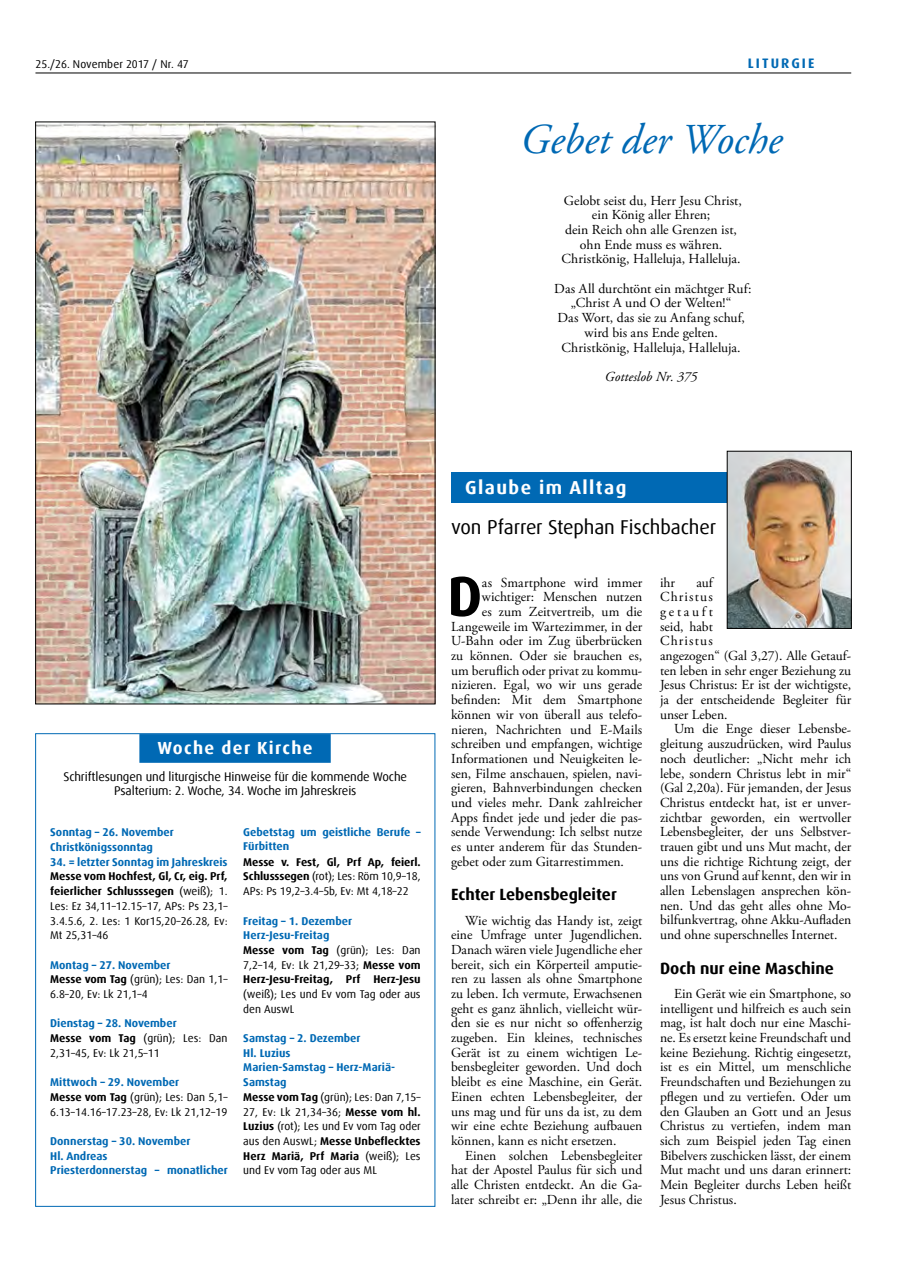
<style>
.page{position:relative;width:908px;height:1276px;background:#fff}
.page>*{position:absolute;margin:0;border:0;box-sizing:border-box;transform-origin:0 0}
.t1{font:700 56.5px "Dax Offc Pro";color:#000}
.t2{font:italic 42.5px "Adobe Garamond Pro";letter-spacing:-.005em;color:#0069b4}
.t3{font:20px "Dax Offc Pro";letter-spacing:-.005em;color:#000}
.t4{font:700 18.75px "Dax Offc Pro";letter-spacing:.075em;color:#fff}
.t5{font:700 17.5px "Dax Offc Pro";letter-spacing:.075em;color:#fff}
.t6{font:700 16.25px "Dax Offc Pro";color:#000}
.t7{font:13.75px/14.6px "Adobe Garamond Pro";color:#000;text-align:center}
.t8{font:13.75px "Adobe Garamond Pro";letter-spacing:.085em;color:#000}
.t9{font:italic 13.75px "Adobe Garamond Pro";letter-spacing:-.005em;color:#000}
.t10{font:700 13.75px "Dax Offc Pro";letter-spacing:.15em;color:#0069b4}
.t11{font:13.75px "Adobe Garamond Pro";letter-spacing:.205em;color:#000}
.t12{font:12.5px/14.8px "Dax Offc Pro";letter-spacing:-.01em;color:#000;text-align:center}
.t13{font:11.25px/14.8px "Dax Offc Pro";color:#000}
.t14{font:700 11.25px/14.8px "Dax Offc Pro";color:#0069b4}
.s1{font-weight:700;color:#0069b4}
.s2{font-weight:700}
</style>
<div class="page">
<hr style="left:35px;top:73px;width:815px;height:1px;background:#000">
<div style="left:139px;top:734px;width:191px;height:29px;background:#0069b4"></div>
<div style="left:451px;top:472px;width:398px;height:31px;background:#0069b4"></div>
<img style="left:728px;top:453px;width:121px;height:173px">
<img style="left:37px;top:124px;width:396px;height:578px">
<p class="t13" style="left:35px;top:56px;width:155px">25./26. November 2017 / Nr. 47</p>
<p class="t10" style="left:747px;top:54px;width:68px">LITURGIE</p>
<p class="t2" style="left:520px;top:114px;width:263px">Gebet der Woche</p>
<p class="t7" style="left:561px;top:193px;width:182px">Gelobt seist du, Herr Jesu Christ, ein König aller Ehren;<br>dein Reich ohn alle Grenzen ist, ohn Ende muss es währen.<br>Christkönig, Halleluja, Halleluja.</p>
<p class="t7" style="left:554px;top:281px;width:198px">Das All durchtönt ein mächtger Ruf: „Christ A und O der Welten!“<br>Das Wort, das sie zu Anfang schuf, wird bis ans Ende gelten.<br>Christkönig, Halleluja, Halleluja.</p>
<p class="t9" style="left:604px;top:368px;width:94px">Gotteslob Nr. 375</p>
<p class="t5" style="left:157px;top:736px;width:156px">Woche der Kirche</p>
<p class="t12" style="left:63px;top:769px;width:345px">Schriftlesungen und liturgische Hinweise für die kommende Woche<br>Psalterium: 2. Woche, 34. Woche im Jahreskreis</p>
<p class="t14" style="left:50px;top:825px;width:125px">Sonntag – 26. November<br>Christkönigssonntag</p>
<p class="t13" style="left:50px;top:854px;width:179px;text-align:justify"><span class="s1">34. = letzter Sonntag im Jahreskreis </span><span class="s2">Messe vom Hochfest, Gl, Cr, eig. Prf, feierlicher Schlusssegen</span> (weiß); 1.<br>Les: Ez 34,11–12.15–17, APs: Ps 23,1– 3.4.5.6, 2. Les: 1 Kor15,20–26.28, Ev:<br>Mt 25,31–46</p>
<p class="t13" style="left:50px;top:957px;width:179px"><span class="s1">Montag – 27. November<br></span><span class="s2">Messe vom Tag</span> (grün); Les: Dan 1,1–<br>6.8–20, Ev: Lk 21,1–4</p>
<p class="t13" style="left:50px;top:1016px;width:179px"><span class="s1">Dienstag – 28. November<br></span><span class="s2">Messe vom Tag</span> (grün); Les: Dan<br>2,31–45, Ev: Lk 21,5–11</p>
<p class="t13" style="left:50px;top:1075px;width:179px"><span class="s1">Mittwoch – 29. November<br></span><span class="s2">Messe vom Tag</span> (grün); Les: Dan 5,1–<br>6.13–14.16–17.23–28, Ev: Lk 21,12–19</p>
<p class="t14" style="left:50px;top:1133px;width:179px">Donnerstag – 30. November<br>Hl. Andreas<br>Priesterdonnerstag – monatlicher</p>
<p class="t13" style="left:243px;top:824px;width:179px"><span class="s1">Gebetstag um geistliche Berufe –<br>Fürbitten<br></span><span class="s2">Messe v. Fest, Gl, Prf Ap, feierl.<br>Schlusssegen</span> (rot); Les: Röm 10,9–18,<br>APs: Ps 19,2–3.4–5b, Ev: Mt 4,18–22</p>
<p class="t13" style="left:243px;top:913px;width:179px"><span class="s1">Freitag – 1. Dezember<br>Herz-Jesu-Freitag<br></span><span class="s2">Messe vom Tag</span> (grün); Les: Dan<br>7,2–14, Ev: Lk 21,29–33; <span class="s2">Messe vom<br>Herz-Jesu-Freitag, Prf Herz-Jesu </span>(weiß); Les und Ev vom Tag oder aus den AuswL</p>
<p class="t13" style="left:243px;top:1031px;width:179px"><span class="s1">Samstag – 2. Dezember<br>Hl. Luzius<br>Marien-Samstag – Herz-Mariä-<br>Samstag<br></span><span class="s2">Messe vom Tag</span> (grün); Les: Dan 7,15–<br>27, Ev: Lk 21,34–36; <span class="s2">Messe vom hl.<br>Luzius</span> (rot); Les und Ev vom Tag oder aus den AuswL; <span class="s2">Messe Unbeflecktes<br>Herz Mariä, Prf Maria</span> (weiß); Les und Ev vom Tag oder aus ML</p>
<p class="t4" style="left:465px;top:475px;width:163px">Glaube im Alltag</p>
<p class="t3" style="left:451px;top:514px;width:266px">von Pfarrer Stephan Fischbacher</p>
<p class="t1" style="left:447px;top:560px;width:36px">D</p>
<p class="t7" style="left:481px;top:575px;width:162px">as Smartphone wird immer</p>
<p class="t7" style="left:659px;top:575px;width:17px">ihr</p>
<p class="t7" style="left:696px;top:575px;width:18px">auf</p>
<p class="t8" style="left:659px;top:588px;width:54px">Christus</p>
<p class="t11" style="left:659px;top:603px;width:54px">getauft</p>
<p class="t7" style="left:659px;top:619px;width:54px">seid, habt</p>
<p class="t8" style="left:659px;top:633px;width:54px">Christus</p>
<p class="t7" style="left:659px;top:649px;width:193px">angezogen“ (Gal 3,27). Alle Getauf-</p>
<p class="t7" style="left:659px;top:663px;width:192px">ten leben in sehr enger Beziehung zu</p>
<p class="t7" style="left:659px;top:678px;width:193px">Jesus Christus: Er ist der wichtigste,</p>
<p class="t7" style="left:659px;top:693px;width:193px">ja der entscheidende Begleiter für</p>
<p class="t7" style="left:659px;top:707px;width:69px">unser Leben.</p>
<p class="t7" style="left:674px;top:722px;width:178px">Um die Enge dieser Lebensbe-</p>
<p class="t7" style="left:659px;top:737px;width:193px">gleitung auszudrücken, wird Paulus</p>
<p class="t7" style="left:659px;top:751px;width:193px">noch deutlicher: „Nicht mehr ich</p>
<p class="t7" style="left:659px;top:766px;width:193px">lebe, sondern Christus lebt in mir“</p>
<p class="t7" style="left:659px;top:781px;width:193px">(Gal 2,20a). Für jemanden, der Jesus</p>
<p class="t7" style="left:659px;top:796px;width:193px">Christus entdeckt hat, ist er unver-</p>
<p class="t7" style="left:659px;top:810px;width:193px">zichtbar geworden, ein wertvoller</p>
<p class="t7" style="left:659px;top:825px;width:193px">Lebensbegleiter, der uns Selbstver-</p>
<p class="t7" style="left:659px;top:840px;width:193px">trauen gibt und uns Mut macht, der</p>
<p class="t7" style="left:659px;top:854px;width:193px">uns die richtige Richtung zeigt, der</p>
<p class="t7" style="left:659px;top:869px;width:193px">uns von Grund auf kennt, den wir in</p>
<p class="t7" style="left:659px;top:884px;width:193px">allen Lebenslagen ansprechen kön-</p>
<p class="t7" style="left:659px;top:898px;width:193px">nen. Und das geht alles ohne Mo-</p>
<p class="t7" style="left:659px;top:913px;width:193px">bilfunkvertrag, ohne Akku-Aufladen</p>
<p class="t7" style="left:659px;top:928px;width:179px">und ohne superschnelles Internet.</p>
<p class="t6" style="left:659px;top:957px;width:175px">Doch nur eine Maschine</p>
<p class="t7" style="left:659px;top:986px;width:193px;text-align:justify;text-indent:14px">Ein Gerät wie ein Smartphone, so intelligent und hilfreich es auch sein mag, ist halt doch nur eine Maschi&shy;ne. Es ersetzt keine Freundschaft und keine Beziehung. Richtig eingesetzt, ist es ein Mittel, um menschliche Freundschaften und Beziehungen zu pflegen und zu vertiefen. Oder um den Glauben an Gott und an Jesus Christus zu vertiefen, indem man sich zum Beispiel jeden Tag einen Bibelvers zuschicken lässt, der einem Mut macht und uns daran erinnert:<br>Mein Begleiter durchs Leben heißt Jesus Christus.</p>
<p class="t7" style="left:481px;top:590px;width:162px">wichtiger: Menschen nutzen</p>
<p class="t7" style="left:481px;top:605px;width:162px">es zum Zeitvertreib, um die</p>
<p class="t7" style="left:451px;top:619px;width:193px">Langeweile im Wartezimmer, in der</p>
<p class="t7" style="left:451px;top:634px;width:193px">U-Bahn oder im Zug überbrücken</p>
<p class="t7" style="left:451px;top:649px;width:193px">zu können. Oder sie brauchen es,</p>
<p class="t7" style="left:451px;top:663px;width:193px">um beruflich oder privat zu kommu-</p>
<p class="t7" style="left:451px;top:678px;width:193px">nizieren. Egal, wo wir uns gerade</p>
<p class="t7" style="left:451px;top:693px;width:193px">befinden: Mit dem Smartphone</p>
<p class="t7" style="left:451px;top:707px;width:193px">können wir von überall aus telefo-</p>
<p class="t7" style="left:451px;top:722px;width:193px">nieren, Nachrichten und E-Mails</p>
<p class="t7" style="left:451px;top:737px;width:193px">schreiben und empfangen, wichtige</p>
<p class="t7" style="left:451px;top:751px;width:193px">Informationen und Neuigkeiten le-</p>
<p class="t7" style="left:451px;top:766px;width:193px">sen, Filme anschauen, spielen, navi-</p>
<p class="t7" style="left:451px;top:781px;width:193px">gieren, Bahnverbindungen checken</p>
<p class="t7" style="left:451px;top:796px;width:193px">und vieles mehr. Dank zahlreicher</p>
<p class="t7" style="left:451px;top:810px;width:193px">Apps findet jede und jeder die pas-</p>
<p class="t7" style="left:451px;top:825px;width:193px">sende Verwendung: Ich selbst nutze</p>
<p class="t7" style="left:451px;top:840px;width:193px">es unter anderem für das Stunden-</p>
<p class="t7" style="left:451px;top:854px;width:174px">gebet oder zum Gitarrestimmen.</p>
<p class="t6" style="left:451px;top:884px;width:167px">Echter Lebensbegleiter</p>
<p class="t7" style="left:465px;top:913px;width:178px">Wie wichtig das Handy ist, zeigt</p>
<p class="t7" style="left:451px;top:928px;width:193px">eine Umfrage unter Jugendlichen.</p>
<p class="t7" style="left:451px;top:942px;width:193px">Danach wären viele Jugendliche eher</p>
<p class="t7" style="left:451px;top:957px;width:193px">bereit, sich ein Körperteil amputie-</p>
<p class="t7" style="left:451px;top:972px;width:193px">ren zu lassen als ohne Smartphone</p>
<p class="t7" style="left:451px;top:986px;width:193px">zu leben. Ich vermute, Erwachsenen</p>
<p class="t7" style="left:451px;top:1001px;width:193px">geht es ganz ähnlich, vielleicht wür-</p>
<p class="t7" style="left:451px;top:1016px;width:192px">den sie es nur nicht so offenherzig</p>
<p class="t7" style="left:451px;top:1031px;width:193px">zugeben. Ein kleines, technisches</p>
<p class="t7" style="left:451px;top:1045px;width:193px">Gerät ist zu einem wichtigen Le-</p>
<p class="t7" style="left:451px;top:1060px;width:193px">bensbegleiter geworden. Und doch</p>
<p class="t7" style="left:451px;top:1075px;width:193px">bleibt es eine Maschine, ein Gerät.</p>
<p class="t7" style="left:451px;top:1089px;width:193px">Einen echten Lebensbegleiter, der</p>
<p class="t7" style="left:451px;top:1104px;width:193px">uns mag und für uns da ist, zu dem</p>
<p class="t7" style="left:451px;top:1119px;width:193px">wir eine echte Beziehung aufbauen</p>
<p class="t7" style="left:451px;top:1133px;width:167px">können, kann es nicht ersetzen.</p>
<p class="t7" style="left:465px;top:1148px;width:178px">Einen solchen Lebensbegleiter</p>
<p class="t7" style="left:451px;top:1163px;width:193px">hat der Apostel Paulus für sich und</p>
<p class="t7" style="left:451px;top:1177px;width:193px">alle Christen entdeckt. An die Ga-</p>
<p class="t7" style="left:451px;top:1192px;width:193px">later schreibt er: „Denn ihr alle, die</p>
</div>
